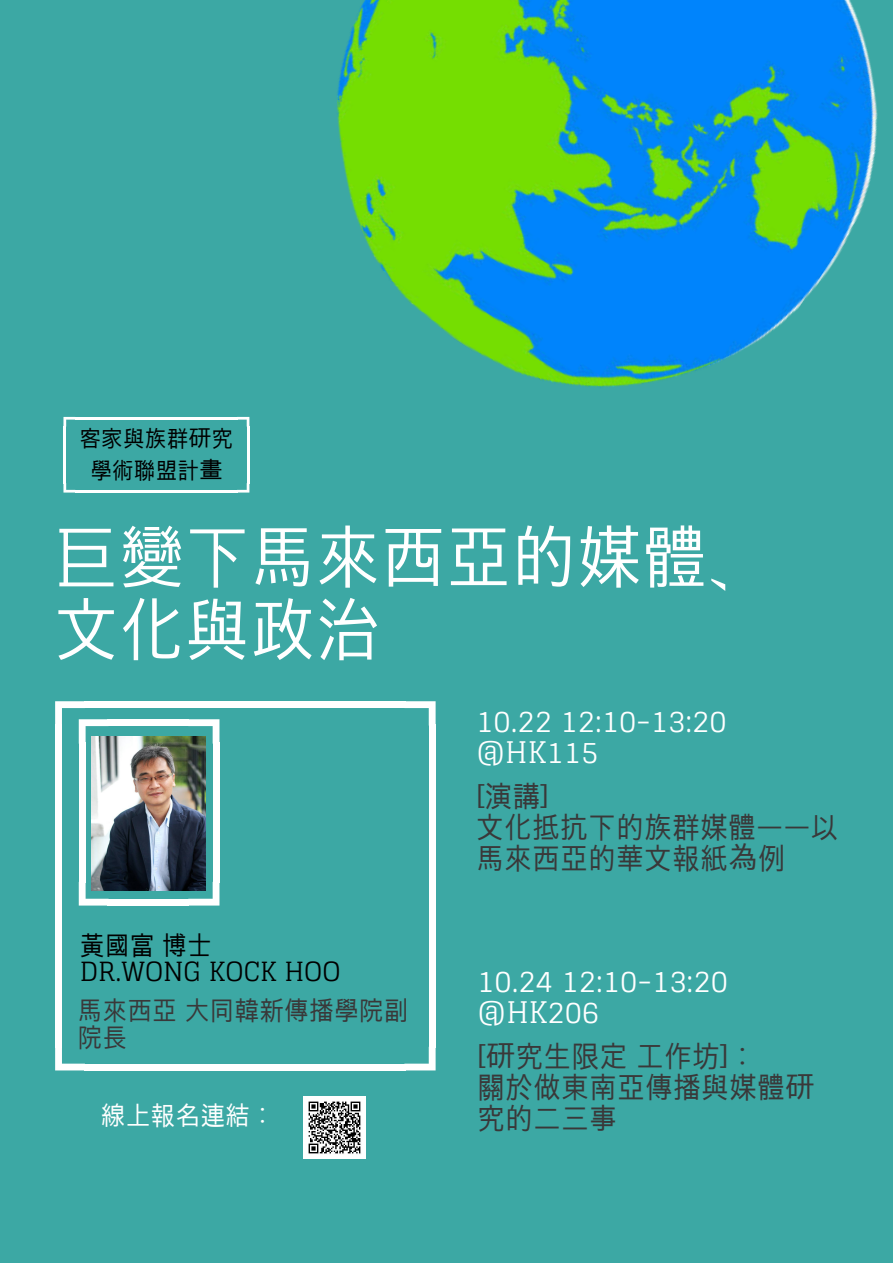
<style>
.page{position:relative;width:893px;height:1263px;background:#3ca8a4}
.page>*{position:absolute;margin:0;border:0;box-sizing:border-box;transform-origin:0 0}
.t1{font:69.53px/72.6px "Nanum Gothic";color:#fff}
.t2{font:29.78px/31px "Nanum Gothic";color:#393839}
.t3{font:29.78px/31px "Glegoo";color:#fff}
.t4{font:29.78px "Glegoo";color:#393839}
.t5{font:26.47px/27.6px "Nanum Gothic";color:#393839}
.t6{font:26.47px "Glegoo";color:#000}
.t7{font:26.47px "Nanum Gothic";color:#fff}
.t8{font:26.47px "Nanum Gothic";color:#000}
.t9{font:23.17px/32.1px "Nanum Gothic";color:#000;text-align:center}
.s1{font-family:"Takao P Gothic"}
.s2{font-family:"Nanum Gothic"}
.s3{font-family:"Glegoo"}
</style>
<div class="page">
<img style="left:92px;top:737px;width:113px;height:154px">
<div style="left:79px;top:742px;width:7px;height:141px;background:#fff"></div>
<svg style="left:79px;top:882px;width:30px;height:23px"></svg>
<div style="left:107px;top:899px;width:82px;height:6px;background:#fff"></div>
<svg style="left:188px;top:882px;width:31px;height:23px"></svg>
<div style="left:213px;top:742px;width:6px;height:141px;background:#fff"></div>
<div style="left:107px;top:719px;width:82px;height:7px;background:#fff"></div>
<svg style="left:188px;top:719px;width:31px;height:25px"></svg>
<svg style="left:55px;top:701px;width:54px;height:43px"></svg>
<div style="left:55px;top:724px;width:7px;height:324px;background:#fff"></div>
<svg style="left:55px;top:1048px;width:30px;height:22px"></svg>
<div style="left:84px;top:1064px;width:321px;height:6px;background:#fff"></div>
<svg style="left:404px;top:1047px;width:32px;height:23px"></svg>
<div style="left:429px;top:724px;width:7px;height:324px;background:#fff"></div>
<div style="left:84px;top:701px;width:321px;height:7px;background:#fff"></div>
<svg style="left:405px;top:701px;width:31px;height:25px"></svg>
<img style="left:237px;top:0;width:641px;height:493px">
<img style="left:304px;top:1096px;width:62px;height:62px">
<svg style="left:63px;top:417px;width:12px;height:10px"></svg>
<hr style="left:63px;top:426px;width:3px;height:58px;background:#fff">
<svg style="left:63px;top:483px;width:12px;height:10px"></svg>
<hr style="left:75px;top:490px;width:162px;height:3px;background:#fff">
<svg style="left:237px;top:483px;width:12px;height:10px"></svg>
<hr style="left:247px;top:426px;width:2px;height:58px;background:#fff">
<hr style="left:75px;top:417px;width:162px;height:3px;background:#fff">
<svg style="left:237px;top:417px;width:12px;height:10px"></svg>
<p class="t9" style="left:80px;top:422px;width:155px">客家與族群<span class="s1">研</span>究學術聯盟計<span class="s1">畫</span></p>
<h1 class="t1" style="left:54px;top:519px;width:720px">巨變下⾺來西亞的媒體、⽂化與政治</h1>
<p class="t3" style="left:476px;top:706px;width:252px">10.22 12:10-13:20 @HK115</p>
<p class="t8" style="left:80px;top:929px;width:133px">⿈國富博⼠</p>
<p class="t6" style="left:80px;top:956px;width:262px">DR.WONG KOCK HOO</p>
<p class="t5" style="left:78px;top:996px;width:333px">⾺來西亞 ⼤同韓新傳播學院副院⾧</p>
<p class="t7" style="left:101px;top:1099px;width:176px">線上報名連結：</p>
<p class="t4" style="left:476px;top:778px;width:74px">[<span class="s2">演講</span>]</p>
<p class="t2" style="left:476px;top:811px;width:364px">⽂化抵抗下的族群媒體<span class="s3">——</span>以⾺來西亞的華⽂報紙<span class="s1">為</span>例</p>
<p class="t3" style="left:477px;top:966px;width:252px">10.24 12:10-13:20 @HK206</p>
<p class="t2" style="left:477px;top:1040px;width:339px"><span class="s3">[</span><span class="s1">研</span>究⽣限定 ⼯作坊<span class="s3">]</span>：<br>關於做東南亞傳播與媒體<span class="s1">研</span>究的⼆三事</p>
</div>
